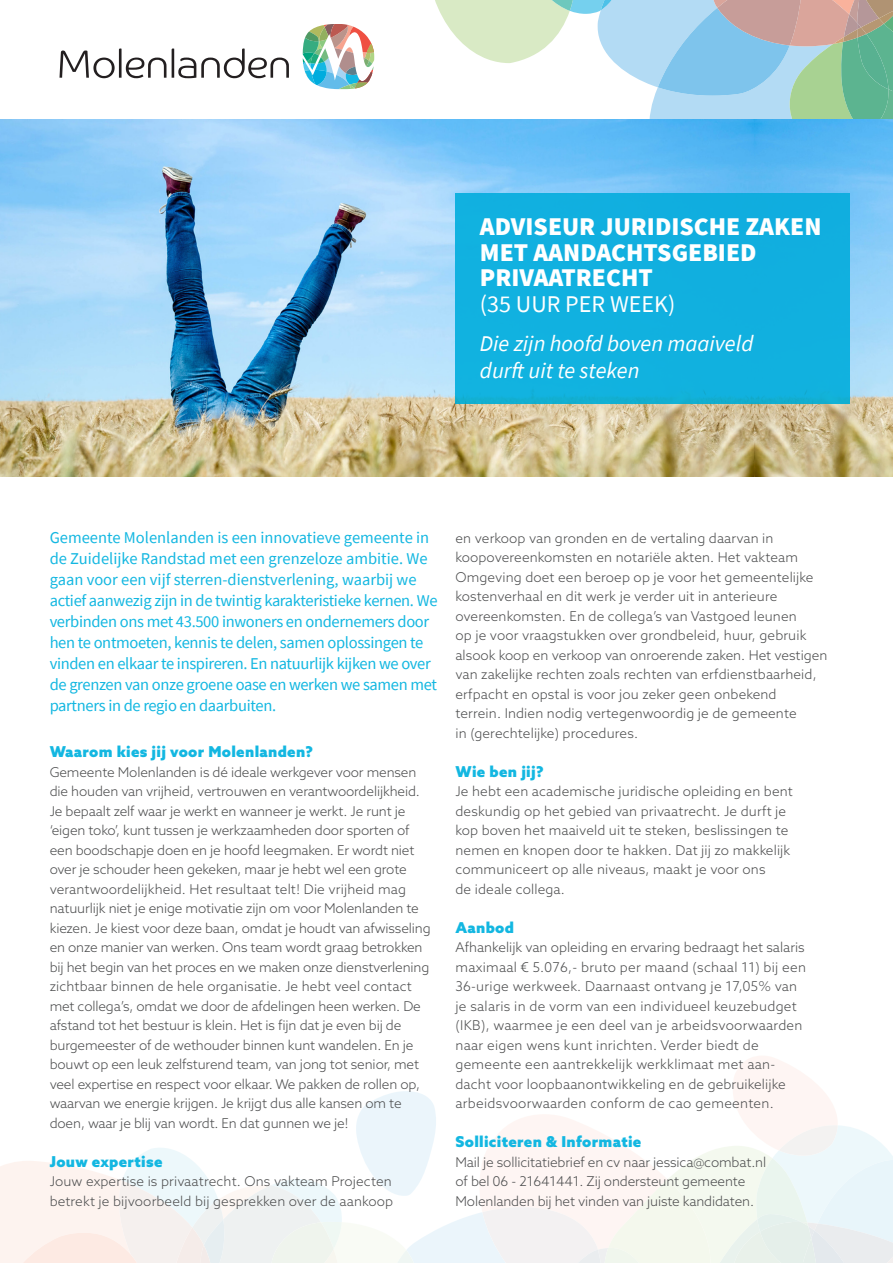
<style>
.page{position:relative;width:893px;height:1263px;background:#fff}
.page>*{position:absolute;margin:0;border:0;box-sizing:border-box;transform-origin:0 0}
.t1{font:900 25.5px/25.5px "Source Sans Pro";color:#fff}
.t2{font:24px "Source Sans Pro";color:#fff}
.t3{font:italic 22.5px "Source Sans Pro";color:#fff}
.t4{font:16.5px/21px "Source Sans Pro";letter-spacing:-.02em;color:#13b7e1}
.t5{font:900 15px "Azo Sans";letter-spacing:.02em;color:#13b7e1}
.t6{font:300 13.5px/19.5px "Azo Sans";color:#4b4c4d}
.t7{font:300 13.5px/19.5px "Azo Sans";letter-spacing:.02em;color:#4b4c4d}
</style>
<div class="page">
<svg style="left:429px;top:0;width:464px;height:120px"></svg>
<svg style="left:0;top:1056px;width:893px;height:207px"></svg>
<img style="left:0;top:120px;width:754px;height:356px">
<img style="left:754px;top:120px;width:139px;height:356px">
<svg style="left:60px;top:48px;width:106px;height:30px"></svg>
<svg style="left:172px;top:48px;width:117px;height:30px"></svg>
<svg style="left:303px;top:25px;width:71px;height:65px"></svg>
<div style="left:455px;top:193px;width:395px;height:210px;background:#11b0df"></div>
<p class="t1" style="left:480px;top:214px;width:343px">ADVISEUR JURIDISCHE ZAKEN<br>MET AANDACHTSGEBIED<br>PRIVAATRECHT</p>
<p class="t2" style="left:480px;top:289px;width:197px">(35 UUR PER WEEK)</p>
<p class="t3" style="left:480px;top:329px;width:275px">Die zijn hoofd boven maaiveld</p>
<p class="t3" style="left:480px;top:356px;width:161px">durft uit te steken</p>
<p class="t4" style="left:50px;top:527px;width:389px">Gemeente Molenlanden is een innovatieve gemeente in de Zuidelijke Randstad met een grenzeloze ambitie. We gaan voor een vijf sterren-dienstverlening, waarbij we actief aanwezig zijn in de twintig karakteristieke kernen. We verbinden ons met 43.500 inwoners en ondernemers door hen te ontmoeten, kennis te delen, samen oplossingen te vinden en elkaar te inspireren. En natuurlijk kijken we over de grenzen van onze groene oase en werken we samen met partners in de regio en daarbuiten.</p>
<p class="t5" style="left:50px;top:742px;width:265px">Waarom kies jij voor Molenlanden?</p>
<p class="t6" style="left:50px;top:762px;width:382px">Gemeente Molenlanden is dé ideale werkgever voor mensen die houden van vrijheid, vertrouwen en verantwoordelijkheid.<br>Je bepaalt zelf waar je werkt en wanneer je werkt. Je runt je ‘eigen toko’, kunt tussen je werkzaamheden door sporten of een boodschapje doen en je hoofd leegmaken. Er wordt niet over je schouder heen gekeken, maar je hebt wel een grote verantwoordelijkheid. Het resultaat telt! Die vrijheid mag natuurlijk niet je enige motivatie zijn om voor Molenlanden te kiezen. Je kiest voor deze baan, omdat je houdt van afwisseling en onze manier van werken. Ons team wordt graag betrokken bij het begin van het proces en we maken onze dienstverlening zichtbaar binnen de hele organisatie. Je hebt veel contact met collega’s, omdat we door de afdelingen heen werken. De afstand tot het bestuur is klein. Het is fijn dat je even bij de burgemeester of de wethouder binnen kunt wandelen. En je bouwt op een leuk zelfsturend team, van jong tot senior, met veel expertise en respect voor elkaar. We pakken de rollen op, waarvan we energie krijgen. Je krijgt dus alle kansen om te doen, waar je blij van wordt. En dat gunnen we je!</p>
<p class="t5" style="left:50px;top:1151px;width:114px">Jouw expertise</p>
<p class="t6" style="left:50px;top:1172px;width:345px">Jouw expertise is privaatrecht. Ons vakteam Projecten betrekt je bijvoorbeeld bij gesprekken over de aankoop</p>
<p class="t6" style="left:455px;top:528px;width:373px">en verkoop van gronden en de vertaling daarvan in koopovereenkomsten en notariële akten. Het vakteam Omgeving doet een beroep op je voor het gemeentelijke kostenverhaal en dit werk je verder uit in anterieure overeenkomsten. En de collega’s van Vastgoed leunen<br>op je voor vraagstukken over grondbeleid, huur, gebruik alsook koop en verkoop van onroerende zaken. Het vestigen van zakelijke rechten zoals rechten van erfdienstbaarheid, erfpacht en opstal is voor jou zeker geen onbekend<br>terrein. Indien nodig vertegenwoordig je de gemeente<br>in (gerechtelijke) procedures.</p>
<p class="t5" style="left:455px;top:761px;width:89px">Wie ben jij?</p>
<p class="t6" style="left:455px;top:782px;width:339px">Je hebt een academische juridische opleiding en bent deskundig op het gebied van privaatrecht. Je durft je kop boven het maaiveld uit te steken, beslissingen te nemen en knopen door te hakken. Dat jij zo makkelijk communiceert op alle niveaus, maakt je voor ons<br>de ideale collega.</p>
<p class="t5" style="left:455px;top:917px;width:60px">Aanbod</p>
<p class="t7" style="left:455px;top:938px;width:352px">Afhankelijk van opleiding en ervaring bedraagt het salaris maximaal € 5.076,- bruto per maand (schaal 11) bij een 36-urige werkweek. Daarnaast ontvang je 17,05% van je salaris in de vorm van een individueel keuzebudget (IKB), waarmee je een deel van je arbeidsvoorwaarden naar eigen wens kunt inrichten. Verder biedt de gemeente een aantrekkelijk werkklimaat met aan&shy;dacht voor loopbaanontwikkeling en de gebruikelijke arbeidsvoorwaarden conform de cao gemeenten.</p>
<p class="t5" style="left:455px;top:1132px;width:187px">Solliciteren &amp; Informatie</p>
<p class="t6" style="left:455px;top:1152px;width:312px">Mail je sollicitatiebrief en cv naar jessica@combat.nl of bel 06 - 21641441. Zij ondersteunt gemeente<br>Molenlanden bij het vinden van juiste kandidaten.</p>
</div>
